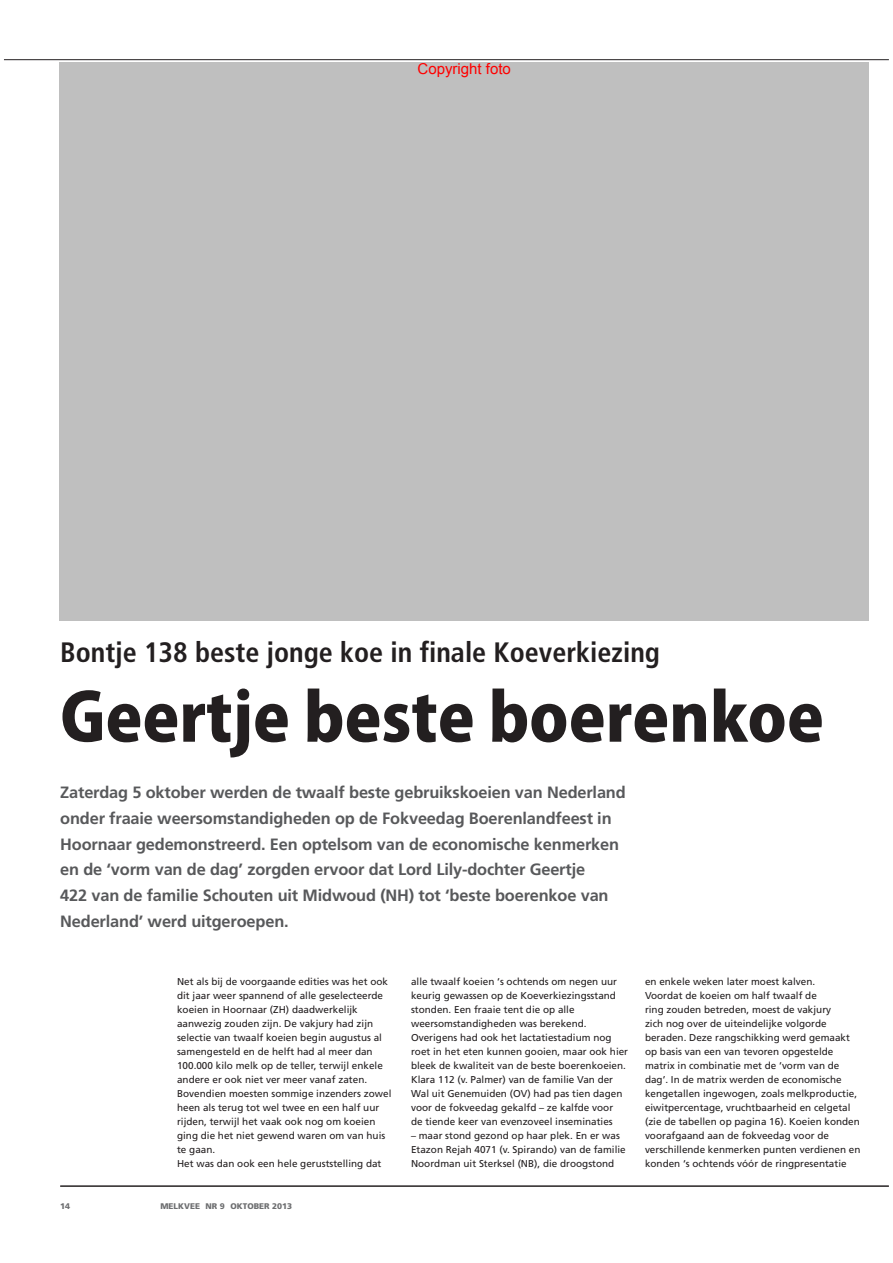
<style>
.page{position:relative;width:893px;height:1263px;background:#fff}
.page>*{position:absolute;margin:0;border:0;box-sizing:border-box;transform-origin:0 0}
.t1{font:66px "Koz Go Pro Heavy 90 msp RKSJ H";color:#231f20}
.t2{font:700 condensed 28.05px "Frutiger LT Std";color:#231f20}
.t3{font:700 16.35px/25.7px "Frutiger LT Std";letter-spacing:-.01em;color:#58595b}
.t4{font:15px "Arial";color:#f00}
.t5{font:9.9px/14.1px "Frutiger LT Std";color:#231f20}
.t6{font:900 8.25px "Frutiger LT Std";color:#6d6e70}
</style>
<div class="page">
<hr style="left:4px;top:59px;width:885px;height:1px;background:#231f20">
<hr style="left:60px;top:1186px;width:829px;height:1px;background:#231f20">
<div style="left:60px;top:62px;width:809px;height:559px;background:#bfbfbf"></div>
<h3 class="t4" style="left:417px;top:59px;width:95px">Copyright foto</h3>
<h2 class="t2" style="left:60px;top:636px;width:601px">Bontje 138 beste jonge koe in finale Koeverkiezing</h2>
<h1 class="t1" style="left:60px;top:692px;width:765px">Geertje beste boerenkoe</h1>
<p class="t3" style="left:60px;top:780px;width:567px">Zaterdag 5 oktober werden de twaalf beste gebruikskoeien van Nederland onder fraaie weersomstandigheden op de Fokveedag Boerenlandfeest in Hoornaar gedemonstreerd. Een optelsom van de economische kenmerken en de ‘vorm van de dag’ zorgden ervoor dat Lord Lily-dochter Geertje<br>422 van de familie Schouten uit Midwoud (NH) tot ‘beste boerenkoe van Nederland’ werd uitgeroepen.</p>
<p class="t5" style="left:177px;top:975px;width:216px">Net als bij de voorgaande edities was het ook dit jaar weer spannend of alle geselecteerde koeien in Hoornaar (ZH) daadwerkelijk aanwezig zouden zijn. De vakjury had zijn selectie van twaalf koeien begin augustus al samengesteld en de helft had al meer dan 100.000 kilo melk op de teller, terwijl enkele andere er ook niet ver meer vanaf zaten.<br>Bovendien moesten sommige inzenders zowel heen als terug tot wel twee en een half uur rijden, terwijl het vaak ook nog om koeien ging die het niet gewend waren om van huis te gaan.<br>Het was dan ook een hele geruststelling dat</p>
<p class="t5" style="left:411px;top:975px;width:219px">alle twaalf koeien ‘s ochtends om negen uur keurig gewassen op de Koeverkiezingsstand stonden. Een fraaie tent die op alle weersomstandigheden was berekend.<br>Overigens had ook het lactatiestadium nog roet in het eten kunnen gooien, maar ook hier bleek de kwaliteit van de beste boerenkoeien.<br>Klara 112 (v. Palmer) van de familie Van der Wal uit Genemuiden (OV) had pas tien dagen voor de fokveedag gekalfd – ze kalfde voor<br>de tiende keer van evenzoveel inseminaties</p>
<p class="t5" style="left:411px;top:1129px;width:216px">– maar stond gezond op haar plek. En er was<br>Etazon Rejah 4071 (v. Spirando) van de familie<br>Noordman uit Sterksel (NB), die droogstond</p>
<p class="t6" style="left:60px;top:1202px;width:12px">14</p>
<p class="t6" style="left:160px;top:1202px;width:133px">MELKVEE NR 9 OKTOBER 2013</p>
<p class="t5" style="left:645px;top:975px;width:217px">en enkele weken later moest kalven.<br>Voordat de koeien om half twaalf de<br>ring zouden betreden, moest de vakjury<br>zich nog over de uiteindelijke volgorde beraden. Deze rangschikking werd gemaakt op basis van een van tevoren opgestelde matrix in combinatie met de ‘vorm van de dag’. In de matrix werden de economische kengetallen ingewogen, zoals melkproductie, eiwitpercentage, vruchtbaarheid en celgetal (zie de tabellen op pagina 16). Koeien konden voorafgaand aan de fokveedag voor de verschillende kenmerken punten verdienen en konden ‘s ochtends vóór de ringpresentatie</p>
</div>
